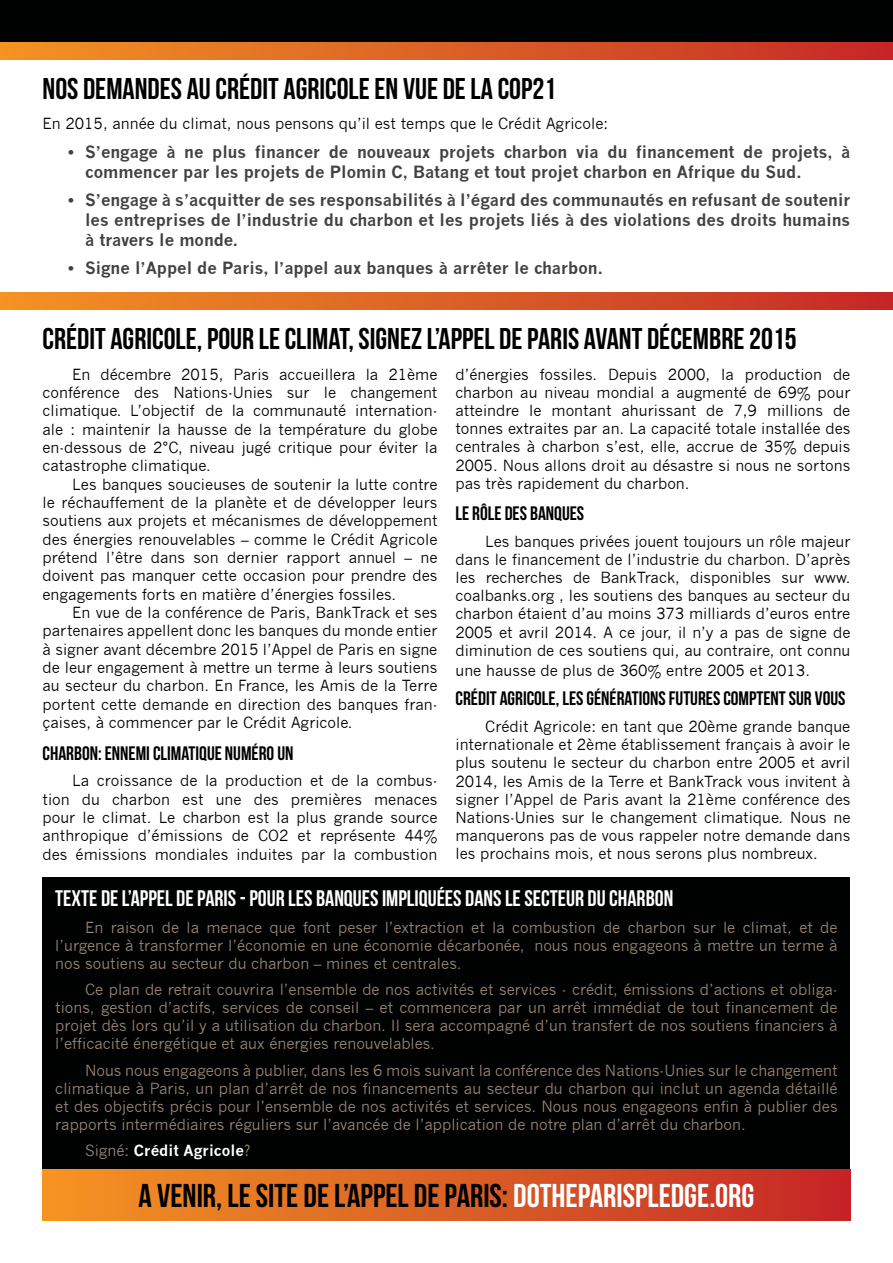
<style>
.page{position:relative;width:893px;height:1263px;background:#fff}
.page>*{position:absolute;margin:0;border:0;box-sizing:border-box;transform-origin:0 0}
.t1{font:33px "Bebas Neue";color:#000}
.t2{font:33px "Bebas Neue";color:#fff}
.t3{font:30px "Bebas Neue";color:#000}
.t4{font:22.5px "Bebas Neue";color:#fff}
.t5{font:19.5px "Bebas Neue";color:#000}
.t6{font:700 16.5px/19.8px "News Gothic";color:#424242}
.t7{font:15px/18.3px "News Gothic";color:#000;text-align:justify}
.t8{font:15px/18px "News Gothic";color:#9a8674;text-align:justify}
.t9{font:700 15px "News Gothic";color:#fff}
.s1{font-weight:400;color:#9a8674}
.s2{color:#000}
</style>
<div class="page">
<div style="left:0;top:0;width:893px;height:43px;background:#000101"></div>
<div style="left:0;top:43px;width:893px;height:16px;background:linear-gradient(to right,#f39423,#c42a27)"></div>
<div style="left:0;top:293px;width:893px;height:16px;background:linear-gradient(to right,#f39423,#c42a27)"></div>
<div style="left:43px;top:877px;width:807px;height:292px;background:#000101"></div>
<div style="left:43px;top:1169px;width:807px;height:51px;background:linear-gradient(to right,#f39623,#c42827)"></div>
<h2 class="t3" style="left:43px;top:72px;width:515px">NOS DEMANDES AU CRÉDIT AGRICOLE EN VUE DE LA COP21</h2>
<p class="t7" style="left:43px;top:115px;width:567px">En 2015, année du climat, nous pensons qu’il est temps que le Crédit Agricole:</p>
<p class="t6" style="left:85px;top:142px;width:767px;text-indent:-17px">• S’engage à ne plus financer de nouveaux projets charbon via du financement de projets, à commencer par les projets de Plomin C, Batang et tout projet charbon en Afrique du Sud.</p>
<p class="t6" style="left:85px;top:190px;width:767px;text-align:justify;text-indent:-17px">• S’engage à s’acquitter de ses responsabilités à l’égard des communautés en refusant de soutenir les entreprises de l’industrie du charbon et les projets liés à des violations des droits humains à travers le monde.</p>
<p class="t6" style="left:68px;top:258px;width:536px">• Signe l’Appel de Paris, l’appel aux banques à arrêter le charbon.</p>
<h2 class="t3" style="left:43px;top:322px;width:756px">CRÉDIT AGRICOLE, POUR LE CLIMAT, SIGNEZ L’APPEL DE PARIS AVANT DÉCEMBRE 2015</h2>
<p class="t7" style="left:43px;top:365px;width:396px;text-indent:30px">En décembre 2015, Paris accueillera la 21ème conférence des Nations-Unies sur le changement climatique. L’objectif de la communauté internation&shy;ale : maintenir la hausse de la température du globe en-dessous de 2°C, niveau jugé critique pour éviter la catastrophe climatique.</p>
<p class="t7" style="left:43px;top:475px;width:396px;text-indent:30px">Les banques soucieuses de soutenir la lutte contre le réchauffement de la planète et de développer leurs soutiens aux projets et mécanismes de développement des énergies renouvelables – comme le Crédit Agricole prétend l’être dans son dernier rapport annuel – ne doivent pas manquer cette occasion pour prendre des engagements forts en matière d’énergies fossiles.</p>
<p class="t7" style="left:43px;top:603px;width:396px;text-indent:30px">En vue de la conférence de Paris, BankTrack et ses partenaires appellent donc les banques du monde entier à signer avant décembre 2015 l’Appel de Paris en signe de leur engagement à mettre un terme à leurs soutiens au secteur du charbon. En France, les Amis de la Terre portent cette demande en direction des banques fran&shy;çaises, à commencer par le Crédit Agricole.</p>
<h3 class="t5" style="left:43px;top:742px;width:252px">CHARBON: ENNEMI CLIMATIQUE NUMÉRO UN</h3>
<p class="t7" style="left:43px;top:772px;width:396px;text-indent:30px">La croissance de la production et de la combus&shy;tion du charbon est une des premières menaces pour le climat. Le charbon est la plus grande source anthropique d’émissions de CO2 et représente 44% des émissions mondiales induites par la combustion</p>
<p class="t7" style="left:455px;top:365px;width:396px">d’énergies fossiles. Depuis 2000, la production de charbon au niveau mondial a augmenté de 69% pour atteindre le montant ahurissant de 7,9 millions de tonnes extraites par an. La capacité totale installée des centrales à charbon s’est, elle, accrue de 35% depuis 2005. Nous allons droit au désastre si nous ne sortons pas très rapidement du charbon.</p>
<h3 class="t5" style="left:455px;top:503px;width:130px">LE RÔLE DES BANQUES</h3>
<p class="t7" style="left:455px;top:532px;width:396px;text-indent:30px">Les banques privées jouent toujours un rôle majeur dans le financement de l’industrie du charbon. D’après les recherches de BankTrack, disponibles sur www. coalbanks.org , les soutiens des banques au secteur du charbon étaient d’au moins 373 milliards d’euros entre 2005 et avril 2014. A ce jour, il n’y a pas de signe de diminution de ces soutiens qui, au contraire, ont connu</p>
<p class="t7" style="left:455px;top:661px;width:356px">une hausse de plus de 360% entre 2005 et 2013.</p>
<h3 class="t5" style="left:455px;top:688px;width:391px">CRÉDIT AGRICOLE, LES GÉNÉRATIONS FUTURES COMPTENT SUR VOUS</h3>
<p class="t7" style="left:455px;top:717px;width:396px;text-indent:30px">Crédit Agricole: en tant que 20ème grande banque internationale et 2ème établissement français à avoir le plus soutenu le secteur du charbon entre 2005 et avril 2014, les Amis de la Terre et BankTrack vous invitent à signer l’Appel de Paris avant la 21ème conférence des Nations-Unies sur le changement climatique. Nous ne manquerons pas de vous rappeler notre demande dans les prochains mois, et nous serons plus nombreux.</p>
<h3 class="t4" style="left:55px;top:886px;width:10px">TEXTE</h3>
<h3 class="t4" style="left:101px;top:886px;width:40px">DE L’APPEL</h3>
<h3 class="t4" style="left:176px;top:886px;width:30px">DE PARIS</h3>
<h3 class="t4" style="left:240px;top:886px;width:435px">- POUR LES BANQUES IMPLIQUÉES DANS LE SECTEUR DU CHARBON</h3>
<p class="t8" style="left:55px;top:918px;width:784px;text-indent:30px">En raison de la menace que font peser l’extraction et la combustion de charbon sur le climat, et de l’urgence à transformer l’économie en une économie décarbonée, nous nous engageons à mettre un terme à nos soutiens au secteur du charbon – mines et centrales.</p>
<p class="t8" style="left:55px;top:981px;width:784px;text-indent:30px">Ce plan de retrait couvrira l’ensemble de nos activités et services - crédit, émissions d’actions et obliga&shy;tions, gestion d’actifs, services de conseil – et commencera par un arrêt immédiat de tout financement de projet dès lors qu’il y a utilisation du charbon. Il sera accompagné d’un transfert de nos soutiens financiers à l’efficacité énergétique et aux énergies renouvelables.</p>
<p class="t8" style="left:55px;top:1061px;width:784px;text-indent:30px">Nous nous engageons à publier, dans les 6 mois suivant la conférence des Nations-Unies sur le changement climatique à Paris, un plan d’arrêt de nos financements au secteur du charbon qui inclut un agenda détaillé et des objectifs précis pour l’ensemble de nos activités et services. Nous nous engageons enfin à publier des rapports intermédiaires réguliers sur l’avancée de l’application de notre plan d’arrêt du charbon.</p>
<p class="t9" style="left:85px;top:1142px;width:167px"><span class="s1">Signé:</span> Crédit Agricole<span class="s1">?</span></p>
<h1 class="t1" style="left:139px;top:1177px;width:32px">AVENIR</h1>
<h1 class="t1" style="left:216px;top:1177px;width:145px">, LESITE DEL’APPEL</h1>
<h1 class="t1" style="left:414px;top:1177px;width:43px">DE PARIS</h1>
<h1 class="t2" style="left:502px;top:1177px;width:254px"><span class="s2">:</span> DOTHEPARISPLEDGE.ORG</h1>
</div>
